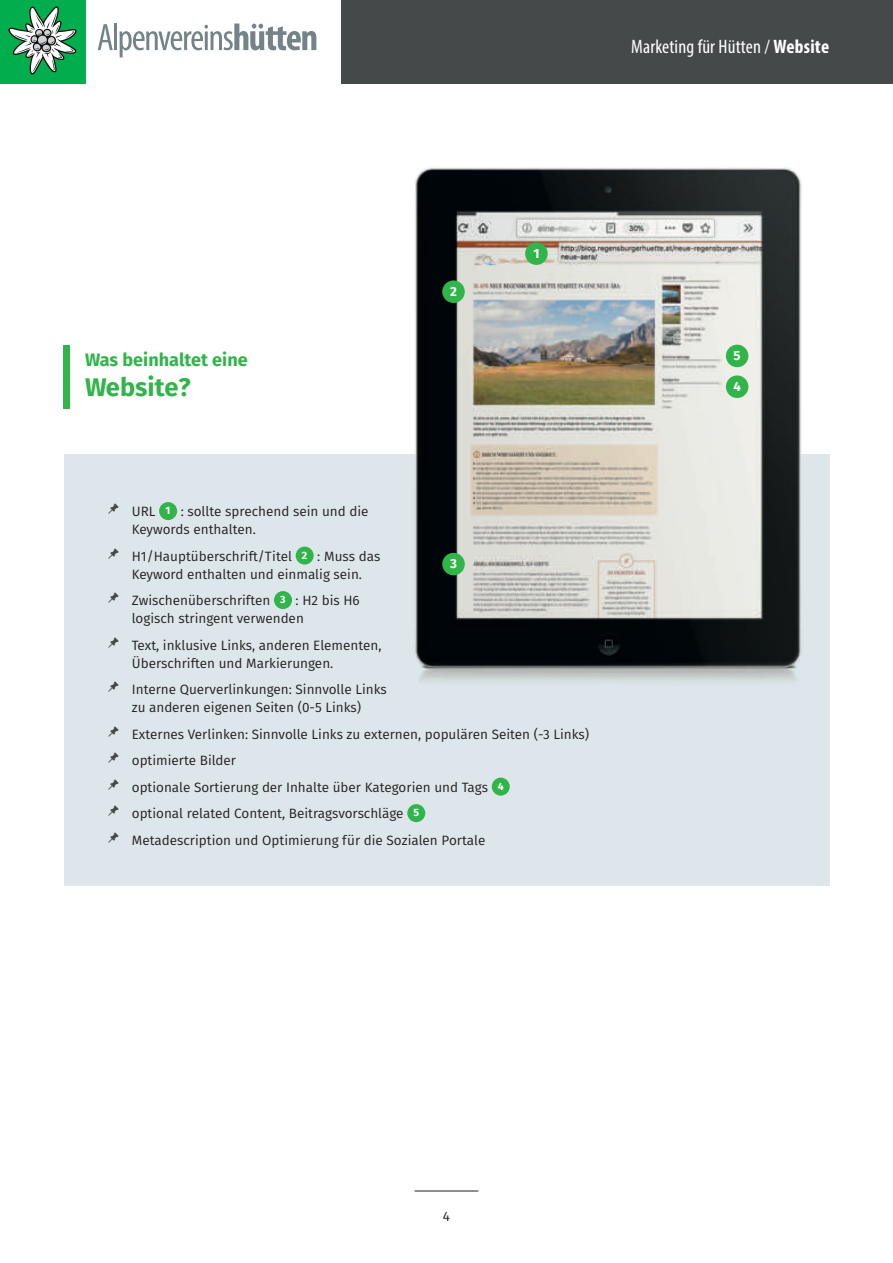
<style>
.page{position:relative;width:893px;height:1263px;background:#fff}
.page>*{position:absolute;margin:0;border:0;box-sizing:border-box;transform-origin:0 0}
.t1{font:700 25.5px "Fira Sans";color:#31b44a}
.t2{font:condensed 19.5px "Myriad Pro";letter-spacing:.01em;color:#fff}
.t3{font:700 18px "Fira Sans";color:#31b44a}
.t4{font:13.5px/18px "Fira Sans";color:#231f20}
.t5{font:700 13.2px "Fira Sans";color:#fff}
.s1{font-weight:700}
.s2{font-weight:700;font-size:10.65px;color:#fff}
</style>
<div class="page">
<hr style="left:415px;top:1191px;width:63px;height:1px;background:#231f20">
<div style="left:0;top:0;width:893px;height:84px;background:#45494a"></div>
<div style="left:0;top:0;width:340px;height:83px;background:#fff"></div>
<div style="left:0;top:0;width:85px;height:83px;background:#01ad4c"></div>
<svg style="left:8px;top:6px;width:69px;height:69px"></svg>
<svg style="left:98px;top:24px;width:15px;height:26px"></svg>
<hr style="left:114px;top:24px;width:3px;height:26px;background:#748389">
<svg style="left:119px;top:24px;width:197px;height:33px"></svg>
<div style="left:64px;top:454px;width:765px;height:432px;background:#dce6eb"></div>
<div style="left:159px;top:502px;width:18px;height:18px;background:#31b44a;border-radius:50%"></div>
<div style="left:296px;top:547px;width:18px;height:18px;background:#31b44a;border-radius:50%"></div>
<div style="left:274px;top:591px;width:18px;height:18px;background:#31b44a;border-radius:50%"></div>
<div style="left:492px;top:778px;width:18px;height:18px;background:#31b44a;border-radius:50%"></div>
<div style="left:407px;top:804px;width:18px;height:18px;background:#31b44a;border-radius:50%"></div>
<img style="left:414px;top:166px;width:416px;height:543px">
<div style="left:64px;top:345px;width:6px;height:63px;background:#31b44a"></div>
<div style="left:525px;top:242px;width:23px;height:23px;background:#31b44a;border-radius:50%"></div>
<div style="left:442px;top:280px;width:23px;height:23px;background:#31b44a;border-radius:50%"></div>
<div style="left:442px;top:553px;width:23px;height:22px;background:#31b44a;border-radius:50%"></div>
<div style="left:726px;top:375px;width:22px;height:23px;background:#31b44a;border-radius:50%"></div>
<div style="left:726px;top:345px;width:22px;height:22px;background:#31b44a;border-radius:50%"></div>
<h2 class="t2" style="left:631px;top:35px;width:200px">Marketing für Hütten / <span class="s1">Website</span></h2>
<h3 class="t3" style="left:85px;top:347px;width:164px">Was beinhaltet eine</h3>
<h1 class="t1" style="left:85px;top:370px;width:107px">Website?</h1>
<p class="t5" style="left:450px;top:282px;width:8px">2</p>
<p class="t5" style="left:533px;top:244px;width:8px">1</p>
<p class="t4" style="left:132px;top:504px;width:238px">URL <span class="s2">1</span> : sollte sprechend sein und die<br>Keywords enthalten.</p>
<p class="t4" style="left:132px;top:548px;width:250px">H1/Hauptüberschrift/Titel <span class="s2">2</span> : Muss das<br>Keyword enthalten und einmalig sein.</p>
<p class="t4" style="left:132px;top:593px;width:229px">Zwischenüberschriften <span class="s2">3</span> : H2 bis H6 logisch stringent verwenden</p>
<p class="t4" style="left:132px;top:637px;width:251px">Text, inklusive Links, anderen Elementen,<br>Überschriften und Markierungen.</p>
<p class="t4" style="left:132px;top:682px;width:256px">Interne Querverlinkungen: Sinnvolle Links zu anderen eigenen Seiten (0-5 Links)</p>
<p class="t4" style="left:132px;top:722px;width:459px;line-height:26.5px">Externes Verlinken: Sinnvolle Links zu externen, populären Seiten (-3 Links) optimierte Bilder<br>optionale Sortierung der Inhalte über Kategorien und Tags <span class="s2">4<br></span>optional related Content, Beitragsvorschläge <span class="s2">5<br></span>Metadescription und Optimierung für die Sozialen Portale</p>
<p class="t5" style="left:450px;top:554px;width:8px">3</p>
<p class="t5" style="left:734px;top:346px;width:9px">5</p>
<p class="t5" style="left:733px;top:377px;width:9px">4</p>
<p class="t4" style="left:443px;top:1208px;width:9px">4</p>
</div>
